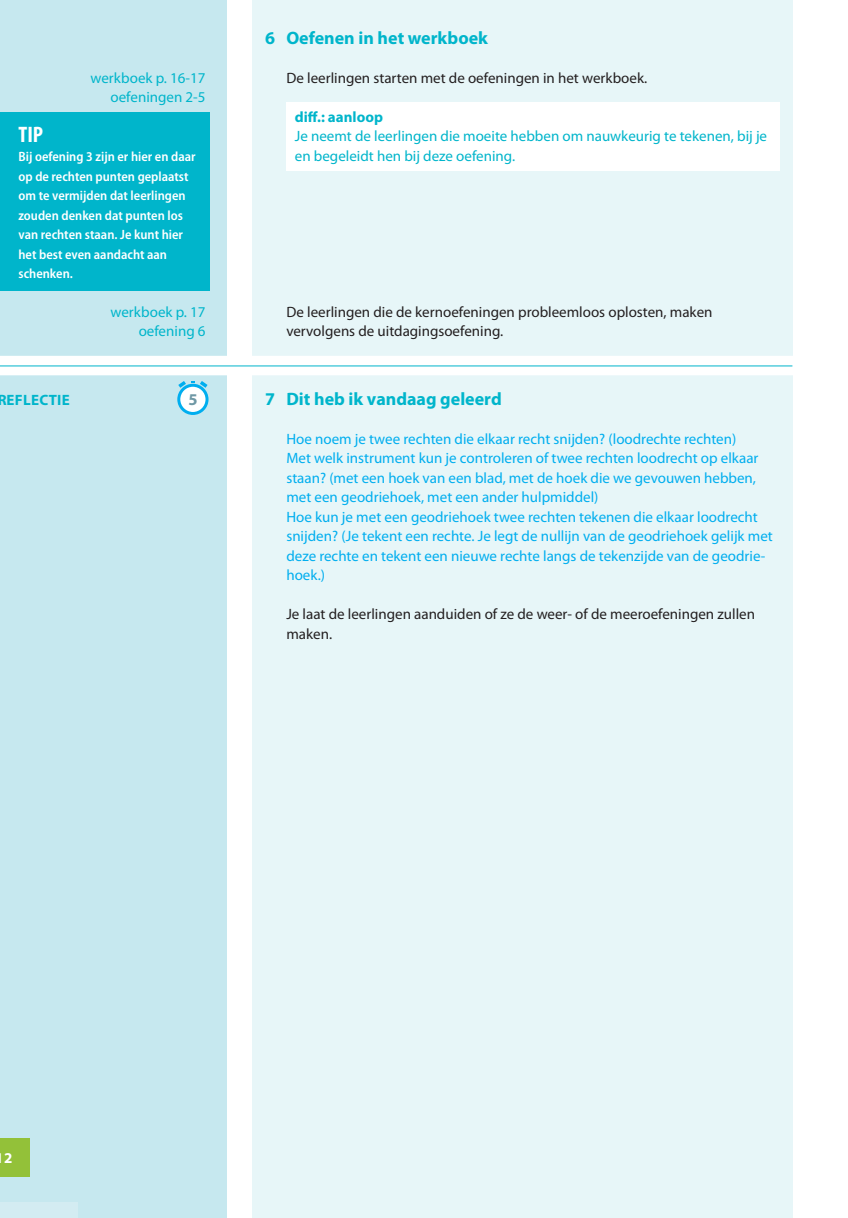
<style>
.page{position:relative;width:848px;height:1218px;background:#fff}
.page>*{position:absolute;margin:0;border:0;box-sizing:border-box;transform-origin:0 0}
.t1{font:700 condensed 22.5px "Myriad Pro";color:#fff}
.t2{font:700 18px "Myriad Pro";color:#00b5cb}
.t3{font:700 16.5px "Myriad Pro";color:#6f98a5}
.t4{font:15px/19.5px "Myriad Pro";color:#00aeef}
.t5{font:15px/19.5px "Myriad Pro";color:#231f20}
.t6{font:15px/19.5px "Myriad Pro";color:#00b5cb;text-align:right}
.t7{font:700 15px "Myriad Pro";letter-spacing:.01em;color:#00b5cb}
.t8{font:700 15px "Myriad Pro";color:#fff}
.t9{font:600 semi-condensed 13.5px/19.5px "Myriad Pro";color:#fff}
</style>
<div class="page">
<div style="left:252px;top:0;width:540px;height:1218px;background:#e7f6f8"></div>
<div style="left:0;top:0;width:227px;height:1218px;background:#c6e8ef"></div>
<div style="left:0;top:112px;width:210px;height:179px;background:#00b5cb"></div>
<div style="left:286px;top:102px;width:494px;height:69px;background:#fff"></div>
<div style="left:0;top:356px;width:801px;height:19px;background:#fff"></div>
<hr style="left:0;top:366px;width:792px;height:1px;background:#00b5cb">
<svg style="left:178px;top:381px;width:30px;height:7px"></svg>
<div style="left:179px;top:385px;width:28px;height:28px;background:#fff;border-radius:50%"></div>
<div style="left:177px;top:384px;width:32px;height:31px;border:3px solid #00aeef;border-radius:50%"></div>
<div style="left:0;top:1202px;width:78px;height:16px;background:#d3ecf2"></div>
<div style="left:0;top:1138px;width:30px;height:39px;background:#93c139"></div>
<p class="t6" style="left:91px;top:68px;width:117px">werkboek p. 16-17 oefeningen 2-5</p>
<h1 class="t1" style="left:18px;top:122px;width:26px">TIP</h1>
<p class="t9" style="left:18px;top:147px;width:179px">Bij oefening 3 zijn er hier en daar op de rechten punten geplaatst om te vermijden dat leerlingen zouden denken dat punten los van rechten staan. Je kunt hier het best even aandacht aan schenken.</p>
<p class="t6" style="left:111px;top:302px;width:97px">werkboek p. 17 oefening 6</p>
<p class="t7" style="left:-3px;top:391px;width:74px">REFLECTIE</p>
<p class="t3" style="left:188px;top:390px;width:11px">5</p>
<p class="t2" style="left:265px;top:28px;width:224px">6 Oefenen in het werkboek</p>
<p class="t5" style="left:286px;top:68px;width:362px">De leerlingen starten met de oefeningen in het werkboek.</p>
<p class="t7" style="left:295px;top:108px;width:90px">diff.: aanloop</p>
<p class="t6" style="left:295px;top:127px;width:474px;text-align:left">Je neemt de leerlingen die moeite hebben om nauwkeurig te tekenen, bij je en begeleidt hen bij deze oefening.</p>
<p class="t5" style="left:286px;top:302px;width:428px">De leerlingen die de kernoefeningen probleemloos oplosten, maken vervolgens de uitdagingsoefening.</p>
<p class="t2" style="left:265px;top:388px;width:238px">7 Dit heb ik vandaag geleerd</p>
<p class="t4" style="left:286px;top:429px;width:488px">Hoe noem je twee rechten die elkaar recht snijden? (loodrechte rechten)<br>Met welk instrument kun je controleren of twee rechten loodrecht op elkaar staan? (met een hoek van een blad, met de hoek die we gevouwen hebben, met een geodriehoek, met een ander hulpmiddel)<br>Hoe kun je met een geodriehoek twee rechten tekenen die elkaar loodrecht snijden? (Je tekent een rechte. Je legt de nullijn van de geodriehoek gelijk met deze rechte en tekent een nieuwe rechte langs de tekenzijde van de geodrie&shy;hoek.)</p>
<p class="t5" style="left:286px;top:605px;width:470px">Je laat de leerlingen aanduiden of ze de weer- of de meeroefeningen zullen maken.</p>
<p class="t8" style="left:4px;top:1148px;width:10px">2</p>
</div>
